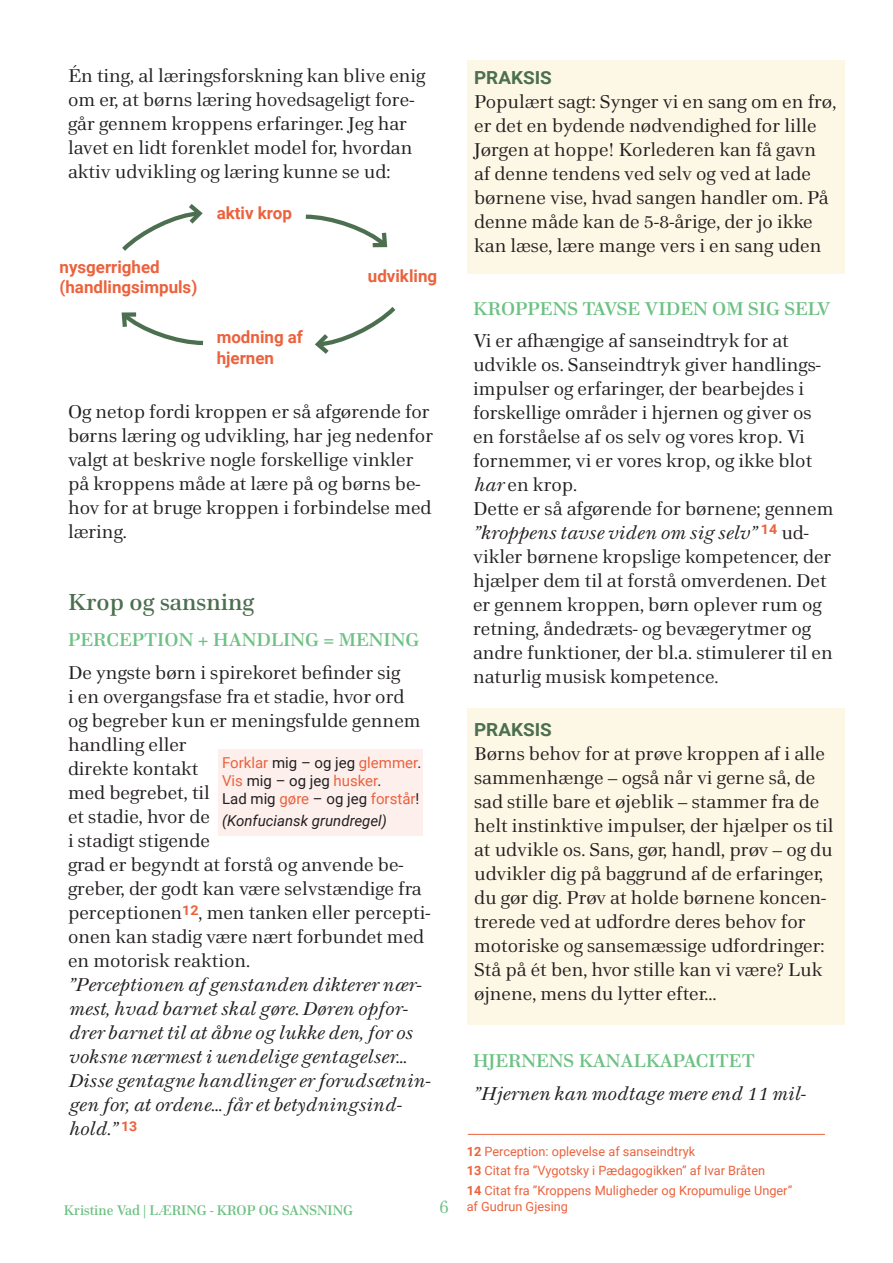
<style>
.page{position:relative;width:893px;height:1263px;background:#fff}
.page>*{position:absolute;margin:0;border:0;box-sizing:border-box;transform-origin:0 0}
.t1{font:600 22.5px "Home Text";color:#4c6f50;scale:1.05 1}
.t2{font:18px/24px "Home Text";color:#231f20;scale:1.05 1}
.t3{font:italic 18px/24px "Home Text";color:#231f20;scale:1.05 1}
.t4{font:600 18px "Home Text";color:#6dc183;scale:1.05 1}
.t5{font:700 18px "Roboto";color:#4c6f50;scale:1.05 1}
.t6{font:18px "Home Text";color:#6dc183}
.t7{font:700 16.95px "Roboto";color:#eb623d}
.t8{font:15px "Roboto";color:#231f20}
.t9{font:15px "Roboto";color:#eb623d}
.t10{font:italic 15px "Roboto";color:#231f20}
.t11{font:600 13.5px "Home Text";color:#6dc183}
.t12{font:12.75px "Roboto";color:#eb623d}
.s1{color:#231f20}
.s2{color:#eb623d}
.s3{font-style:italic}
.s4{font-weight:700}
</style>
<div class="page">
<hr style="left:468px;top:1134px;width:357px;height:1px;background:#eb623d">
<svg style="left:122px;top:204px;width:81px;height:47px"></svg>
<svg style="left:315px;top:307px;width:81px;height:47px"></svg>
<svg style="left:121px;top:312px;width:82px;height:33px"></svg>
<svg style="left:305px;top:214px;width:83px;height:34px"></svg>
<div style="left:218px;top:749px;width:204px;height:87px;background:#fdefec"></div>
<div style="left:468px;top:61px;width:377px;height:213px;background:#fdf8e6"></div>
<div style="left:468px;top:708px;width:377px;height:317px;background:#fdf8e6"></div>
<p class="t2" style="left:68px;top:64px;width:342px">Én ting, al læringsforskning kan blive enig om er, at børns læring hovedsageligt fore&shy;går gennem kroppens erfaringer. Jeg har lavet en lidt forenklet model for, hvordan aktiv udvikling og læring kunne se ud:</p>
<p class="t7" style="left:60px;top:255px;width:102px">nysgerrighed</p>
<p class="t7" style="left:60px;top:275px;width:139px">(handlingsimpuls)</p>
<p class="t7" style="left:217px;top:201px;width:77px">aktiv krop</p>
<p class="t7" style="left:217px;top:325px;width:88px">modning af</p>
<p class="t7" style="left:217px;top:346px;width:59px">hjernen</p>
<p class="t7" style="left:368px;top:264px;width:71px">udvikling</p>
<p class="t2" style="left:68px;top:400px;width:349px">Og netop fordi kroppen er så afgørende for børns læring og udvikling, har jeg nedenfor valgt at beskrive nogle forskellige vinkler på kroppens måde at lære på og børns be&shy;hov for at bruge kroppen i forbindelse med læring.</p>
<p class="t1" style="left:68px;top:586px;width:179px">Krop og sansning</p>
<p class="t4" style="left:68px;top:627px;width:336px">PERCEPTION + HANDLING = MENING</p>
<p class="t2" style="left:68px;top:661px;width:347px">De yngste børn i spirekoret befinder sig<br>i en overgangsfase fra et stadie, hvor ord<br>og begreber kun er meningsfulde gennem handling eller<br>direkte kontakt<br>med begrebet, til<br>et stadie, hvor de<br>i stadigt stigende<br>grad er begyndt at forstå og anvende be&shy;greber, der godt kan være selvstændige fra perceptionen<sup>12</sup>, men tanken eller percepti&shy;onen kan stadig være nært forbundet med en motorisk reaktion.</p>
<p class="t3" style="left:68px;top:973px;width:347px">”Perceptionen af genstanden dikterer nær&shy;mest, hvad barnet skal gøre. Døren opfor&shy;drer barnet til at åbne og lukke den, for os voksne nærmest i uendelige gentagelser… Disse gentagne handlinger er forudsætnin&shy;gen for, at ordene… får et betydningsind&shy;hold.” <sup>13</sup></p>
<p class="t9" style="left:222px;top:752px;width:201px">Forklar <span class="s1">mig – og jeg</span> glemmer<span class="s1">.</span></p>
<p class="t8" style="left:222px;top:770px;width:161px"><span class="s2">Vis</span> mig – og jeg <span class="s2">husker</span>.</p>
<p class="t8" style="left:222px;top:788px;width:199px">Lad mig <span class="s2">gøre</span> – og jeg <span class="s2">forstår</span>!</p>
<p class="t10" style="left:222px;top:810px;width:166px">(Konfuciansk grundregel)</p>
<p class="t11" style="left:64px;top:1201px;width:291px">Kristine Vad | LÆRING - KROP OG SANSNING</p>
<p class="t6" style="left:439px;top:1195px;width:11px">6</p>
<p class="t5" style="left:474px;top:65px;width:76px">PRAKSIS</p>
<p class="t2" style="left:474px;top:90px;width:347px">Populært sagt: Synger vi en sang om en frø, er det en bydende nødvendighed for lille Jørgen at hoppe! Korlederen kan få gavn af denne tendens ved selv og ved at lade børnene vise, hvad sangen handler om. På denne måde kan de 5-8-årige, der jo ikke kan læse, lære mange vers i en sang uden</p>
<p class="t4" style="left:473px;top:296px;width:342px">KROPPENS TAVSE VIDEN OM SIG SELV</p>
<p class="t2" style="left:473px;top:329px;width:333px">Vi er afhængige af sanseindtryk for at udvikle os. Sanseindtryk giver handlings&shy;impulser og erfaringer, der bearbejdes i forskellige områder i hjernen og giver os en forståelse af os selv og vores krop. Vi fornemmer, vi er vores krop, og ikke blot <span class="s3">har</span> en krop.</p>
<p class="t2" style="left:473px;top:497px;width:345px">Dette er så afgørende for børnene; gennem <span class="s3">”kroppens tavse viden om sig selv”</span> <sup>14</sup> ud&shy;vikler børnene kropslige kompetencer, der hjælper dem til at forstå omverdenen. Det er gennem kroppen, børn oplever rum og retning, åndedræts- og bevægerytmer og andre funktioner, der bl.a. stimulerer til en naturlig musisk kompetence.</p>
<p class="t5" style="left:474px;top:717px;width:76px">PRAKSIS</p>
<p class="t2" style="left:474px;top:742px;width:344px">Børns behov for at prøve kroppen af i alle sammenhænge – også når vi gerne så, de sad stille bare et øjeblik – stammer fra de helt instinktive impulser, der hjælper os til at udvikle os. Sans, gør, handl, prøv – og du udvikler dig på baggrund af de erfaringer, du gør dig. Prøv at holde børnene koncen&shy;trerede ved at udfordre deres behov for motoriske og sansemæssige udfordringer:<br>Stå på ét ben, hvor stille kan vi være? Luk øjnene, mens du lytter efter…</p>
<p class="t4" style="left:473px;top:1048px;width:270px">HJERNENS KANALKAPACITET</p>
<p class="t3" style="left:473px;top:1082px;width:319px">”Hjernen kan modtage mere end 11 mil-</p>
<p class="t12" style="left:467px;top:1142px;width:230px"><span class="s4">12</span> Perception: oplevelse af sanseindtryk</p>
<p class="t12" style="left:467px;top:1162px;width:300px"><span class="s4">13</span> Citat fra ”Vygotsky i Pædagogikken” af Ivar Bråten</p>
<p class="t12" style="left:467px;top:1182px;width:327px"><span class="s4">14</span> Citat fra ”Kroppens Muligheder og Kropumulige Unger”</p>
<p class="t12" style="left:467px;top:1197px;width:103px">af Gudrun Gjesing</p>
</div>
